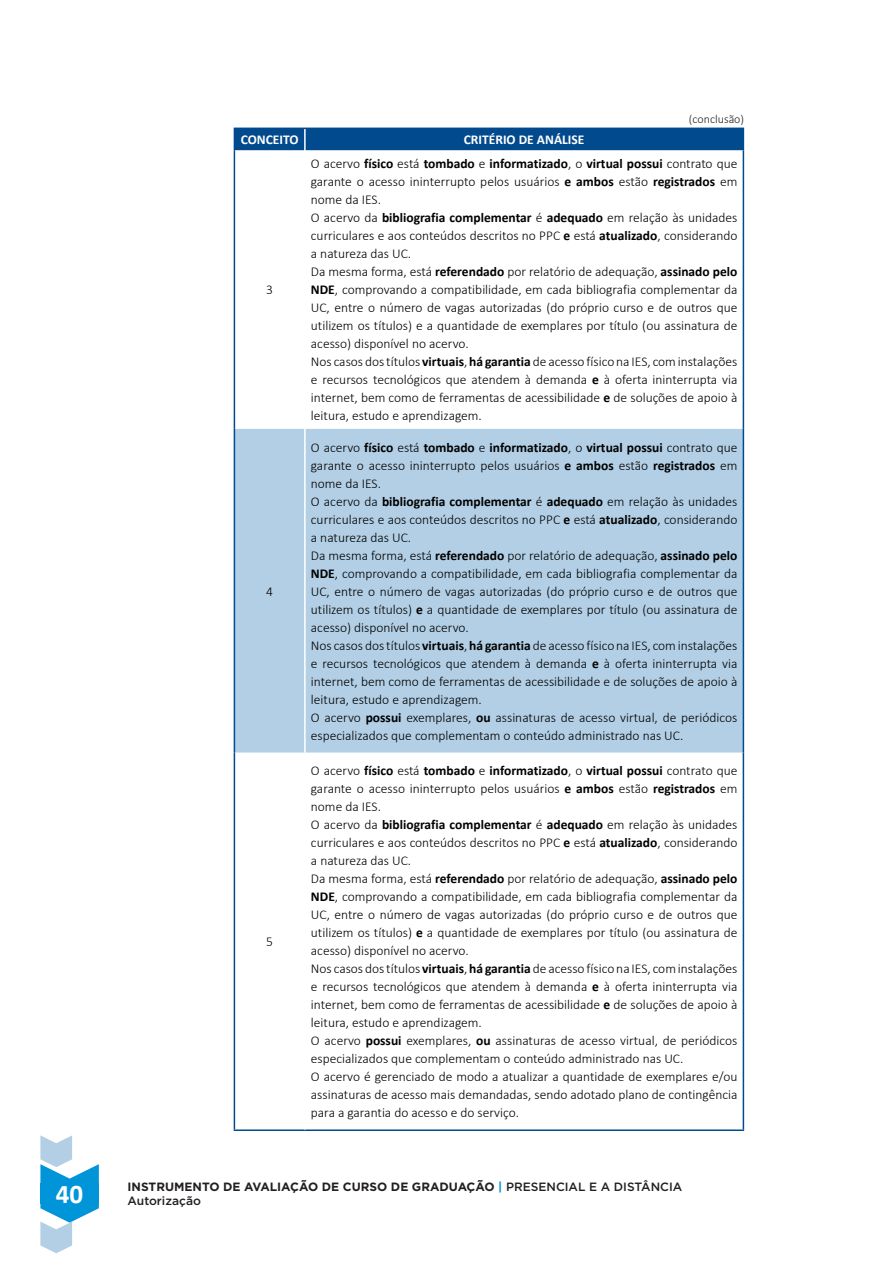
<style>
.page{position:relative;width:893px;height:1263px;background:#fff}
.page>*{position:absolute;margin:0;border:0;box-sizing:border-box;transform-origin:0 0}
.t1{font:700 27px "Calibri";color:#fff}
.t2{font:300 13.5px/18px "Calibri";color:#000}
.t3{font:700 13.5px "Calibri";color:#fff}
.t4{font:700 12px "Gotham";color:#231f20}
.t5{font:500 12px "Gotham";color:#231f20}
.t6{font:300 12px "Calibri";color:#231f20}
.s1{font-weight:700}
.s2{color:#0095d9}
.s3{font-weight:500}
</style>
<div class="page">
<svg style="left:40px;top:1135px;width:59px;height:118px"></svg>
<svg style="left:235px;top:150px;width:508px;height:979px"></svg>
<div style="left:235px;top:429px;width:508px;height:323px;background:#b2cfe5"></div>
<div style="left:234px;top:128px;width:510px;height:22px;background:#004a8d"></div>
<hr style="left:234px;top:150px;width:1px;height:279px;background:#004a8d">
<hr style="left:743px;top:150px;width:1px;height:279px;background:#004a8d">
<hr style="left:234px;top:429px;width:1px;height:323px;background:#004a8d">
<hr style="left:743px;top:429px;width:1px;height:323px;background:#004a8d">
<hr style="left:234px;top:752px;width:1px;height:377px;background:#004a8d">
<hr style="left:743px;top:752px;width:1px;height:377px;background:#004a8d">
<hr style="left:234px;top:1129px;width:71px;height:2px;background:#004a8d">
<hr style="left:305px;top:1129px;width:439px;height:2px;background:#004a8d">
<hr style="left:304px;top:129px;width:2px;height:21px;background:#fff">
<hr style="left:304px;top:150px;width:2px;height:279px;background:#fff">
<hr style="left:304px;top:429px;width:2px;height:323px;background:#fff">
<hr style="left:304px;top:752px;width:2px;height:377px;background:#fff">
<p class="t3" style="left:241px;top:131px;width:58px">CONCEITO</p>
<p class="t3" style="left:464px;top:131px;width:122px">CRITÉRIO DE ANÁLISE</p>
<p class="t6" style="left:689px;top:111px;width:57px">(conclusão)</p>
<p class="t2" style="left:266px;top:281px;width:8px">3</p>
<p class="t2" style="left:266px;top:582px;width:8px">4</p>
<p class="t2" style="left:266px;top:933px;width:8px">5</p>
<p class="t2" style="left:311px;top:155px;width:428px">O acervo <span class="s1">físico</span> está <span class="s1">tombado</span> e <span class="s1">informatizado</span>, o <span class="s1">virtual possui</span> contrato que garante o acesso ininterrupto pelos usuários <span class="s1">e ambos</span> estão <span class="s1">registrados</span> em nome da IES.<br>O acervo da <span class="s1">bibliografia complementar</span> é <span class="s1">adequado</span> em relação às unidades curriculares e aos conteúdos descritos no PPC <span class="s1">e</span> está <span class="s1">atualizado</span>, considerando a natureza das UC.<br>Da mesma forma, está <span class="s1">referendado</span> por relatório de adequação, <span class="s1">assinado pelo NDE</span>, comprovando a compatibilidade, em cada bibliografia complementar da UC, entre o número de vagas autorizadas (do próprio curso e de outros que utilizem os títulos) e a quantidade de exemplares por título (ou assinatura de acesso) disponível no acervo.<br>N os casos dos títulos <span class="s1">virtuais</span>, <span class="s1">há garantia</span> de acesso físico na IES, com instalações e recursos tecnológicos que atendem à demanda <span class="s1">e</span> à oferta ininterrupta via internet, bem como de ferramentas de acessibilidade <span class="s1">e</span> de soluções de apoio à leitura, estudo e aprendizagem.</p>
<p class="t2" style="left:311px;top:438px;width:428px">O acervo <span class="s1">físico</span> está <span class="s1">tombado</span> e <span class="s1">informatizado</span>, o <span class="s1">virtual possui</span> contrato que garante o acesso ininterrupto pelos usuários <span class="s1">e ambos</span> estão <span class="s1">registrados</span> em nome da IES.<br>O acervo da <span class="s1">bibliografia complementar</span> é <span class="s1">adequado</span> em relação às unidades curriculares e aos conteúdos descritos no PPC <span class="s1">e</span> está <span class="s1">atualizado</span>, considerando a natureza das UC.<br>Da mesma forma, está <span class="s1">referendado</span> por relatório de adequação, <span class="s1">assinado pelo NDE</span>, comprovando a compatibilidade, em cada bibliografia complementar da UC, entre o número de vagas autorizadas (do próprio curso e de outros que utilizem os títulos) <span class="s1">e</span> a quantidade de exemplares por título (ou assinatura de acesso) disponível no acervo.<br>N os casos dos títulos <span class="s1">virtuais</span>, <span class="s1">há garantia</span> de acesso físico na IES, com instalações e recursos tecnológicos que atendem à demanda <span class="s1">e</span> à oferta ininterrupta via internet, bem como de ferramentas de acessibilidade e de soluções de apoio à leitura, estudo e aprendizagem.<br>O acervo <span class="s1">possui</span> exemplares, <span class="s1">ou</span> assinaturas de acesso virtual, de periódicos especializados que complementam o conteúdo administrado nas UC.</p>
<p class="t2" style="left:311px;top:762px;width:428px">O acervo <span class="s1">físico</span> está <span class="s1">tombado</span> e <span class="s1">informatizado</span>, o <span class="s1">virtual possui</span> contrato que garante o acesso ininterrupto pelos usuários <span class="s1">e ambos</span> estão <span class="s1">registrados</span> em nome da IES.<br>O acervo da <span class="s1">bibliografia complementar</span> é <span class="s1">adequado</span> em relação às unidades curriculares e aos conteúdos descritos no PPC <span class="s1">e</span> está <span class="s1">atualizado</span>, considerando a natureza das UC.<br>Da mesma forma, está <span class="s1">referendado</span> por relatório de adequação, <span class="s1">assinado pelo NDE</span>, comprovando a compatibilidade, em cada bibliografia complementar da UC, entre o número de vagas autorizadas (do próprio curso e de outros que utilizem os títulos) <span class="s1">e</span> a quantidade de exemplares por título (ou assinatura de acesso) disponível no acervo.<br>N os casos dos títulos <span class="s1">virtuais</span>, <span class="s1">há garantia</span> de acesso físico na IES, com instalações e recursos tecnológicos que atendem à demanda <span class="s1">e</span> à oferta ininterrupta via internet, bem como de ferramentas de acessibilidade <span class="s1">e</span> de soluções de apoio à leitura, estudo e aprendizagem.<br>O acervo <span class="s1">possui</span> exemplares, <span class="s1">ou</span> assinaturas de acesso virtual, de periódicos especializados que complementam o conteúdo administrado nas UC.<br>O acervo é gerenciado de modo a atualizar a quantidade de exemplares e/ou assinaturas de acesso mais demandadas, sendo adotado plano de contingência para a garantia do acesso e do serviço.</p>
<p class="t4" style="left:128px;top:1179px;width:556px">INSTRUMENTO DE AVALIAÇÃO DE CURSO DE GRADUAÇÃO <span class="s2">|</span> <span class="s3">PRESENCIAL E A DISTÂNCIA</span></p>
<h1 class="t1" style="left:56px;top:1177px;width:29px">40</h1>
<p class="t5" style="left:128px;top:1193px;width:75px">AUTORIZAÇÃO</p>
</div>
